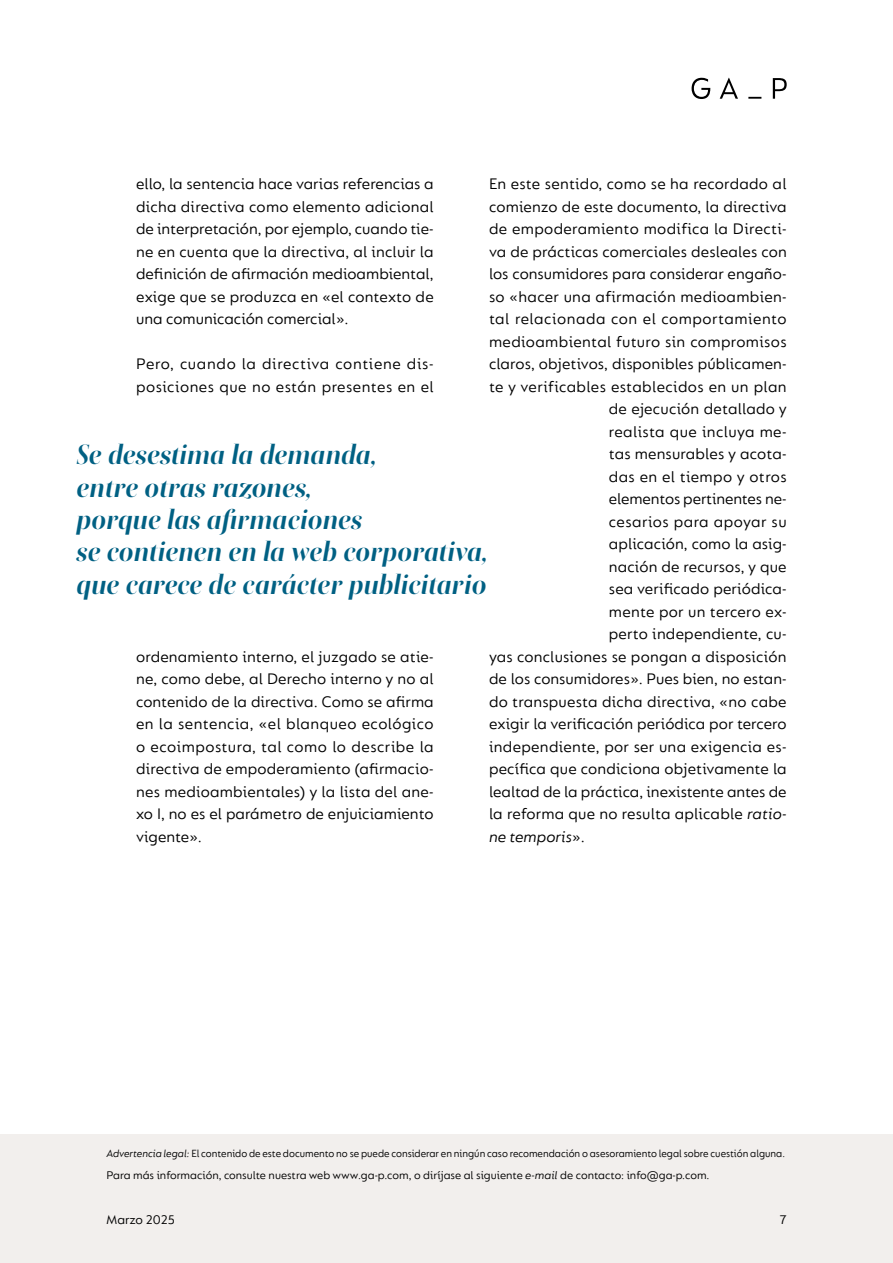
<style>
.page{position:relative;width:893px;height:1263px;background:#fff}
.page>*{position:absolute;margin:0;border:0;box-sizing:border-box;transform-origin:0 0}
.t1{font:italic 700 27px/32.4px "Boska";letter-spacing:.005em;color:#006083}
.t2{font:16.5px/22.5px "FS Lucas";letter-spacing:.01em;color:#000;text-align:justify}
.t3{font:16.5px/22.5px "FS Lucas";letter-spacing:.03em;color:#000}
.t4{font:italic 16.5px "FS Lucas";color:#000}
.t5{font:13.5px "FS Lucas";letter-spacing:-.005em;color:#000}
.t6{font:12px "FS Lucas";color:#000}
.t7{font:11.25px "FS Lucas";color:#000;scale:.95 1}
.s1{font-style:italic}
.s2{font-style:normal}
</style>
<div class="page">
<svg style="left:692px;top:78px;width:95px;height:21px"></svg>
<div style="left:0;top:1134px;width:893px;height:129px;background:#f2efed"></div>
<p class="t2" style="left:136px;top:172px;width:299px">ello, la sentencia hace varias referencias a dicha directiva como elemento adicional de interpretación, por ejemplo, cuando tie&shy;ne en cuenta que la directiva, al incluir la definición de afirmación medioambiental, exige que se produzca en «el contexto de una comunicación comercial».</p>
<p class="t3" style="left:136px;top:352px;width:299px">Pero, cuando la directiva contiene dis&shy;posiciones que no están presentes en el</p>
<p class="t2" style="left:489px;top:172px;width:299px">En este sentido, como se ha recordado al</p>
<p class="t2" style="left:489px;top:195px;width:299px">comienzo de este documento, la directiva</p>
<p class="t2" style="left:489px;top:217px;width:299px">de empoderamiento modifica la Directi-</p>
<p class="t2" style="left:489px;top:240px;width:299px">va de prácticas comerciales desleales con</p>
<p class="t2" style="left:489px;top:262px;width:299px">los consumidores para considerar engaño-</p>
<p class="t2" style="left:489px;top:285px;width:299px">so «hacer una afirmación medioambien-</p>
<p class="t3" style="left:489px;top:307px;width:299px">tal relacionada con el comportamiento</p>
<p class="t2" style="left:489px;top:330px;width:299px">medioambiental futuro sin compromisos</p>
<p class="t2" style="left:489px;top:352px;width:299px">claros, objetivos, disponibles públicamen-</p>
<p class="t2" style="left:489px;top:375px;width:299px">te y verificables establecidos en un plan</p>
<p class="t2" style="left:609px;top:397px;width:180px">de ejecución detallado y</p>
<p class="t2" style="left:609px;top:420px;width:179px">realista que incluya me-</p>
<p class="t2" style="left:609px;top:442px;width:179px">tas mensurables y acota-</p>
<p class="t2" style="left:609px;top:465px;width:179px">das en el tiempo y otros</p>
<p class="t2" style="left:609px;top:487px;width:179px">elementos pertinentes ne-</p>
<p class="t2" style="left:609px;top:510px;width:179px">cesarios para apoyar su</p>
<p class="t2" style="left:609px;top:532px;width:179px">aplicación, como la asig-</p>
<p class="t2" style="left:609px;top:555px;width:179px">nación de recursos, y que</p>
<p class="t2" style="left:609px;top:577px;width:179px">sea verificado periódica-</p>
<p class="t2" style="left:609px;top:600px;width:179px">mente por un tercero ex-</p>
<p class="t2" style="left:609px;top:622px;width:179px">perto independiente, cu-</p>
<p class="t2" style="left:489px;top:645px;width:299px">yas conclusiones se pongan a disposición</p>
<p class="t2" style="left:489px;top:667px;width:299px">de los consumidores». Pues bien, no estan-</p>
<p class="t2" style="left:489px;top:690px;width:299px">do transpuesta dicha directiva, «no cabe</p>
<p class="t2" style="left:489px;top:712px;width:299px">exigir la verificación periódica por tercero</p>
<p class="t2" style="left:489px;top:735px;width:299px">independiente, por ser una exigencia es-</p>
<p class="t2" style="left:489px;top:757px;width:299px">pecífica que condiciona objetivamente la</p>
<p class="t2" style="left:489px;top:780px;width:299px">lealtad de la práctica, inexistente antes de</p>
<p class="t2" style="left:489px;top:802px;width:299px">la reforma que no resulta aplicable <span class="s1">ratio-</span></p>
<p class="t4" style="left:489px;top:827px;width:97px">ne temporis<span class="s2">».</span></p>
<h1 class="t1" style="left:77px;top:438px;width:413px">Se desestima la demanda,<br>entre otras razones,<br>porque las afirmaciones<br>se contienen en la web corporativa, que carece de carácter publicitario</h1>
<p class="t2" style="left:136px;top:645px;width:299px">ordenamiento interno, el juzgado se atie&shy;ne, como debe, al Derecho interno y no al contenido de la directiva. Como se afirma en la sentencia, «el blanqueo ecológico o ecoimpostura, tal como lo describe la directiva de empoderamiento (afirmacio&shy;nes medioambientales) y la lista del ane&shy;xo I, no es el parámetro de enjuiciamiento vigente».</p>
<p class="t7" style="left:106px;top:1147px;width:716px"><span class="s1">Advertencia legal:</span> El contenido de este documento no se puede considerar en ningún caso recomendación o asesoramiento legal sobre cuestión alguna.</p>
<p class="t6" style="left:106px;top:1168px;width:605px">Para más información, consulte nuestra web www.ga-p.com, o diríjase al siguiente <span class="s1">e-mail</span> de contacto: info@ga-p.com.</p>
<p class="t5" style="left:106px;top:1212px;width:70px">Marzo 2025</p>
<p class="t5" style="left:779px;top:1212px;width:9px">7</p>
</div>
